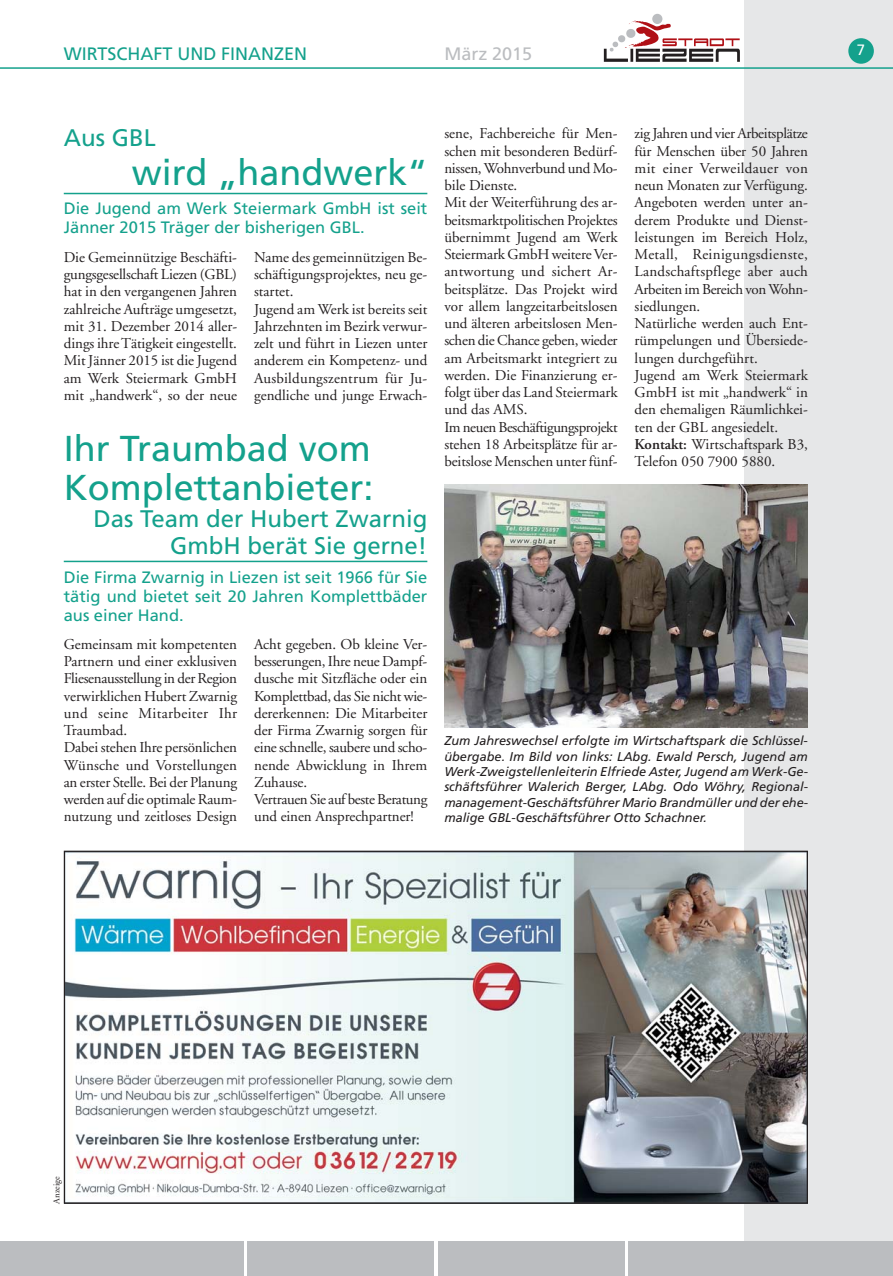
<style>
.page{position:relative;width:893px;height:1276px;background:#fff}
.page>*{position:absolute;margin:0;border:0;box-sizing:border-box;transform-origin:0 0}
.t1{font:36px/39px "Frutiger";color:#14a18c}
.t2{font:24px/27px "Frutiger";color:#14a18c;text-align:right}
.t3{font:18px "Frutiger";color:#14a18c}
.t4{font:18px "Frutiger";color:#bbbdc0}
.t5{font:16.5px/18.8px "Frutiger";color:#14a18c}
.t6{font:15px/17.2px "Adobe Garamond";color:#231f20}
.t7{font:15px "Frutiger";color:#fff}
.t8{font:italic 12.75px/15.3px "Frutiger";color:#231f20;text-align:justify}
.t9{font:9px "Adobe Garamond";color:#231f20}
.s1{font-weight:600}
</style>
<div class="page">
<div style="left:744px;top:0;width:149px;height:1271px;background:#e6e7e8"></div>
<div style="left:0;top:1242px;width:244px;height:34px;background:#bbbdc0"></div>
<div style="left:247px;top:1242px;width:187px;height:34px;background:#bbbdc0"></div>
<div style="left:438px;top:1242px;width:186px;height:34px;background:#bbbdc0"></div>
<div style="left:628px;top:1242px;width:265px;height:34px;background:#bbbdc0"></div>
<hr style="left:0;top:67px;width:893px;height:2px;background:#14a18c">
<div style="left:848px;top:38px;width:26px;height:26px;background:#14a18c;border-radius:50%"></div>
<svg style="left:604px;top:21px;width:136px;height:41px"></svg>
<div style="left:652px;top:14px;width:10px;height:10px;background:#bbbdc0;border-radius:50%"></div>
<img style="left:66px;top:852px;width:740px;height:349px">
<hr style="left:64px;top:193px;width:363px;height:1px;background:#14a18c">
<hr style="left:64px;top:561px;width:363px;height:1px;background:#14a18c">
<img style="left:444px;top:485px;width:364px;height:242px">
<p class="t3" style="left:64px;top:47px;width:245px">WIRTSCHAFT UND FINANZEN</p>
<p class="t4" style="left:444px;top:47px;width:89px">März 2015</p>
<p class="t7" style="left:857px;top:44px;width:10px">7</p>
<h2 class="t2" style="left:64px;top:126px;width:93px">Aus GBL</h2>
<h1 class="t1" style="left:132px;top:155px;width:297px">wird „handwerk“</h1>
<p class="t5" style="left:64px;top:200px;width:365px">Die Jugend am Werk Steiermark GmbH ist seit<br>Jänner 2015 Träger der bisherigen GBL.</p>
<p class="t6" style="left:64px;top:250px;width:175px;text-align:justify">Die Gemeinnützige Beschäfti&shy;gungsgesellschaft Liezen (GBL) hat in den vergangenen Jahren zahlreiche Aufträge umgesetzt, mit 31. Dezember 2014 aller&shy;dings ihre Tätigkeit eingestellt.<br>Mit Jänner 2015 ist die Jugend am Werk Steiermark GmbH mit „handwerk“, so der neue</p>
<p class="t6" style="left:254px;top:250px;width:175px">Name des gemeinnützigen Be&shy;schäftigungsprojektes, neu ge&shy;startet.<br>Jugend am Werk ist bereits seit<br>Jahrzehnten im Bezirk verwur&shy;zelt und führt in Liezen unter anderem ein Kompetenz- und<br>Ausbildungszentrum für Ju&shy;gendliche und junge Erwach-</p>
<h1 class="t1" style="left:64px;top:431px;width:311px">Ihr Traumbad vom<br>Komplettanbieter:</h1>
<h2 class="t2" style="left:93px;top:507px;width:335px">Das Team der Hubert Zwarnig<br>GmbH berät Sie gerne!</h2>
<p class="t5" style="left:64px;top:569px;width:365px;text-align:justify">Die Firma Zwarnig in Liezen ist seit 1966 für Sie tätig und bietet seit 20 Jahren Komplettbäder aus einer Hand.</p>
<p class="t6" style="left:64px;top:637px;width:175px">Gemeinsam mit kompetenten<br>Partnern und einer exklusiven<br>Fliesenausstellung in der Region verwirklichen Hubert Zwarnig und seine Mitarbeiter Ihr<br>Traumbad.<br>Dabei stehen Ihre persönlichen<br>Wünsche und Vorstellungen an erster Stelle. Bei der Planung werden auf die optimale Raum&shy;nutzung und zeitloses Design</p>
<p class="t6" style="left:254px;top:637px;width:175px">Acht gegeben. Ob kleine Ver&shy;besserungen, Ihre neue Dampf&shy;dusche mit Sitzfläche oder ein<br>Komplettbad, das Sie nicht wie&shy;dererkennen: Die Mitarbeiter der Firma Zwarnig sorgen für eine schnelle, saubere und scho&shy;nende Abwicklung in Ihrem<br>Zuhause.<br>Vertrauen Sie auf beste Beratung und einen Ansprechpartner!</p>
<p class="t6" style="left:444px;top:126px;width:175px">sene, Fachbereiche für Men&shy;schen mit besonderen Bedürf&shy;nissen, Wohnverbund und Mo&shy;bile Dienste.<br>Mit der Weiterführung des ar&shy;beitsmarktpolitischen Projektes übernimmt Jugend am Werk<br>Steiermark GmbH weitere Ver&shy;antwortung und sichert Ar&shy;beitsplätze. Das Projekt wird vor allem langzeitarbeitslosen und älteren arbeitslosen Men&shy;schen die Chance geben, wieder am Arbeitsmarkt integriert zu werden. Die Finanzierung er&shy;folgt über das Land Steiermark und das AMS.<br>Im neuen Beschäftigungsprojekt stehen 18 Arbeitsplätze für ar&shy;beitslose Menschen unter fünf-</p>
<p class="t6" style="left:635px;top:126px;width:175px">zig Jahren und vier Arbeitsplätze für Menschen über 50 Jahren mit einer Verweildauer von neun Monaten zur Verfügung.<br>Angeboten werden unter an&shy;derem Produkte und Dienst&shy;leistungen im Bereich Holz,<br>Metall, Reinigungsdienste,<br>Landschaftspflege aber auch<br>Arbeiten im Bereich von Wohn&shy;siedlungen.<br>Natürliche werden auch Ent&shy;rümpelungen und Übersiede&shy;lungen durchgeführt.<br>Jugend am Werk Steiermark<br>GmbH ist mit „handwerk“ in den ehemaligen Räumlichkei&shy;ten der GBL angesiedelt.<br><span class="s1">Kontakt:</span> Wirtschaftspark B3,<br>Telefon 050 7900 5880.</p>
<p class="t8" style="left:444px;top:734px;width:365px">Zum Jahreswechsel erfolgte im Wirtschaftspark die Schlüssel&shy;übergabe. Im Bild von links: LAbg. Ewald Persch, Jugend am Werk-Zweigstellenleiterin Elfriede Aster, Jugend am Werk-Ge&shy;schäftsführer Walerich Berger, LAbg. Odo Wöhry, Regional&shy;management-Geschäftsführer Mario Brandmüller und der ehe&shy;malige GBL-Geschäftsführer Otto Schachner.</p>
<p class="t9" style="left:53px;top:1203px;width:29px;rotate:-90deg">Anzeige</p>
</div>
